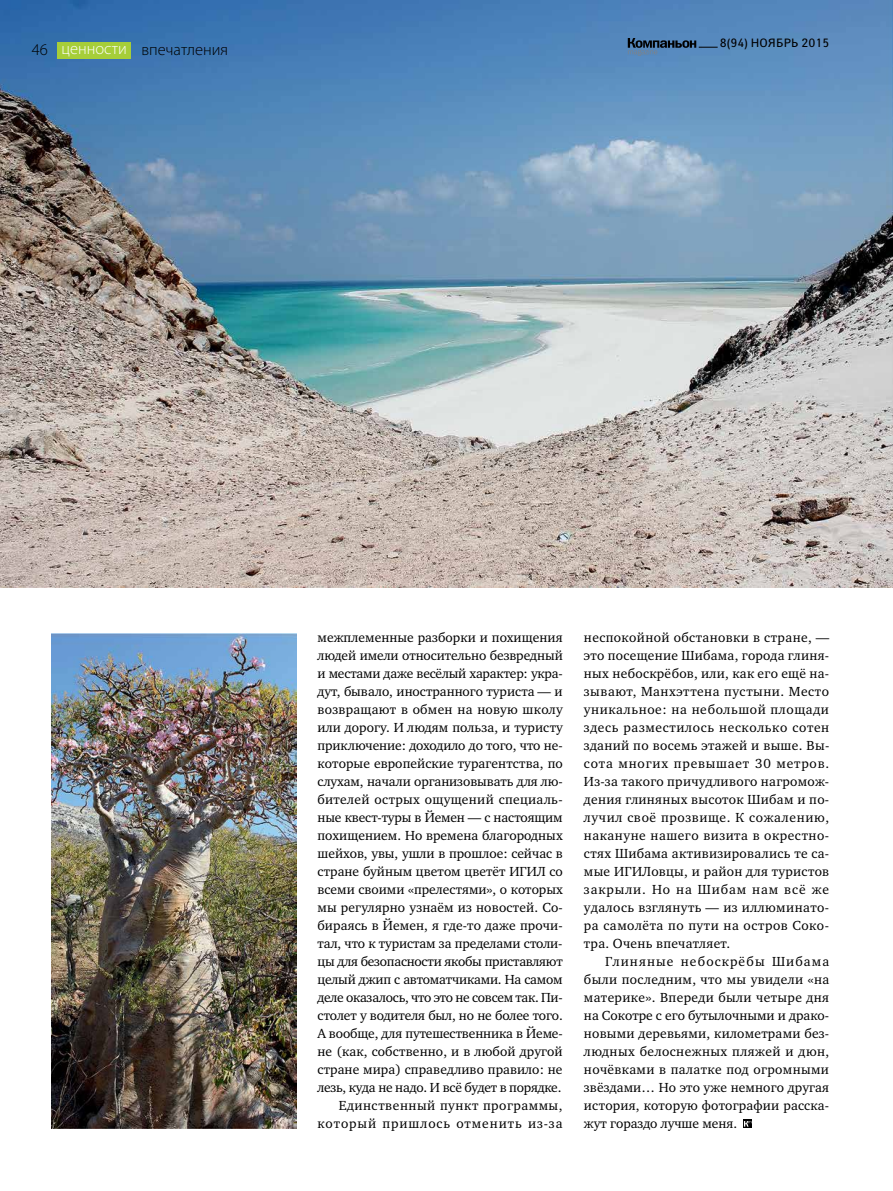
<style>
.page{position:relative;width:893px;height:1191px;background:#fff}
.page>*{position:absolute;margin:0;border:0;box-sizing:border-box;transform-origin:0 0}
.t1{font:300 16.5px "Myriad Pro";color:#000}
.t2{font:300 16.5px "Myriad Pro";color:#fff}
.t3{font:13.5px/18px "Charter ITC";color:#000;text-align:justify}
.t4{font:12px "Yanus";letter-spacing:.01em;color:#000}
</style>
<div class="page">
<img style="left:0;top:0;width:893px;height:588px">
<svg style="left:628px;top:38px;width:90px;height:18px;background:#456c94"></svg>
<div style="left:57px;top:42px;width:74px;height:17px;background:#a6ce39"></div>
<svg style="left:743px;top:1119px;width:9px;height:9px"></svg>
<svg style="left:744px;top:1121px;width:7px;height:5px"></svg>
<img style="left:51px;top:633px;width:245px;height:495px">
<p class="t1" style="left:32px;top:40px;width:18px">46</p>
<p class="t2" style="left:62px;top:39px;width:67px">ценности</p>
<p class="t1" style="left:141px;top:40px;width:88px">впечатления</p>
<p class="t4" style="left:720px;top:36px;width:111px">8(94) НОЯБРЬ 2015</p>
<p class="t3" style="left:317px;top:628px;width:247px;text-align:right">межплеменные разборки и похищения людей имели относительно безвредный и местами даже весёлый характер: укра&shy;дут, бывало, иностранного туриста — и возвращают в обмен на новую школу или дорогу. И людям польза, и туристу приключение: доходило до того, что не&shy;которые европейские турагентства, по слухам, начали организовывать для лю&shy;бителей острых ощущений специаль&shy;ные квест-туры в Йемен — с настоящим похищением. Но времена благородных шейхов, увы, ушли в прошлое: сейчас в стране буйным цветом цветёт ИГИЛ со всеми своими «прелестями», о которых мы регулярно узнаём из новостей. Со&shy;бираясь в Йемен, я где-то даже прочи&shy;тал, что к туристам за пределами столи&shy;цы для безопасности якобы приставляют целый джип с автоматчиками. На самом деле оказалось, что это не совсем так. Пи&shy;столет у водителя был, но не более того.<br>А вообще, для путешественника в Йеме&shy;не (как, собственно, и в любой другой стране мира) справедливо правило: не лезь, куда не надо. И всё будет в порядке.<br>Единственный пункт программы, который пришлось отменить из-за</p>
<p class="t3" style="left:584px;top:628px;width:247px">неспокойной обстановки в стране, — это посещение Шибама, города глиня&shy;ных небоскрёбов, или, как его ещё на&shy;зывают, Манхэттена пустыни. Место уникальное: на небольшой площади здесь разместилось несколько сотен зданий по восемь этажей и выше. Вы&shy;сота многих превышает 30 метров.<br>Из-за такого причудливого нагромож&shy;дения глиняных высоток Шибам и по&shy;лучил своё прозвище. К сожалению, накануне нашего визита в окрестно&shy;стях Шибама активизировались те са&shy;мые ИГИЛовцы, и район для туристов закрыли. Но на Шибам нам всё же удалось взглянуть — из иллюминато&shy;ра самолёта по пути на остров Соко&shy;тра. Очень впечатляет.</p>
<p class="t3" style="left:584px;top:952px;width:247px;text-indent:21px">Глиняные небоскрёбы Шибама были последним, что мы увидели «на материке». Впереди были четыре дня на Сокотре с его бутылочными и драко&shy;новыми деревьями, километрами без&shy;людных белоснежных пляжей и дюн, ночёвками в палатке под огромными звёздами… Но это уже немного другая история, которую фотографии расска&shy;жут гораздо лучше меня.</p>
</div>
